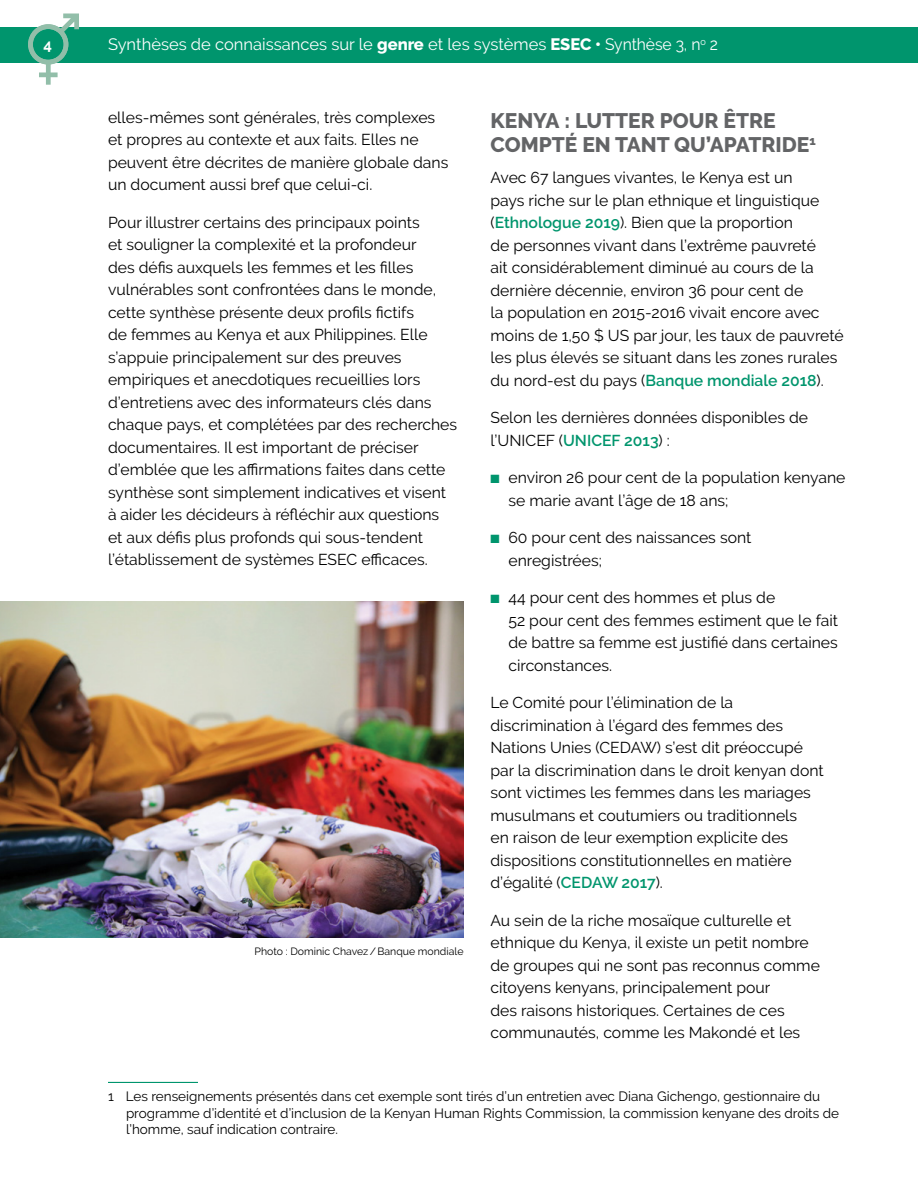
<style>
.page{position:relative;width:918px;height:1188px;background:#fff}
.page>*{position:absolute;margin:0;border:0;box-sizing:border-box;transform-origin:0 0}
.t1{font:800 21px/24px "Raleway";color:#636466}
.t2{font:16.5px "Raleway";color:#fff}
.t3{font:15.75px/22.5px "Raleway";color:#000}
.t4{font:700 15px "Raleway";color:#fff}
.Note{font:13.5px/16.5px "Raleway";color:#000}
.photo_credit{font:10.5px "Raleway";color:#000}
.s1{font-weight:800}
.s2{font-weight:600;color:#00956d}
.s3{color:#00956d}
</style>
<div class="page">
<div style="left:0;top:27px;width:918px;height:36px;background:#00956d"></div>
<svg style="left:28px;top:14px;width:51px;height:71px"></svg>
<img style="left:0;top:602px;width:464px;height:336px">
<hr style="left:108px;top:1082px;width:90px;height:1px;background:#00956d">
<p class="t4" style="left:43px;top:36px;width:10px">4</p>
<p class="t2" style="left:108px;top:35px;width:611px">Synthèses de connaissances sur le <span class="s1">genre</span> et les systèmes <span class="s1">ESEC •</span> Synthèse 3, n<sup>o</sup> 2</p>
<p class="t3" style="left:108px;top:106px;width:342px">elles-mêmes sont générales, très complexes et propres au contexte et aux faits. Elles ne peuvent être décrites de manière globale dans un document aussi bref que celui-ci.</p>
<p class="t3" style="left:108px;top:211px;width:351px">Pour illustrer certains des principaux points<br>et souligner la complexité et la profondeur<br>des défis auxquels les femmes et les filles vulnérables sont confrontées dans le monde, cette synthèse présente deux profils fictifs<br>de femmes au Kenya et aux Philippines. Elle s’appuie principalement sur des preuves empiriques et anecdotiques recueillies lors d’entretiens avec des informateurs clés dans chaque pays, et complétées par des recherches documentaires. Il est important de préciser d’emblée que les affirmations faites dans cette synthèse sont simplement indicatives et visent à aider les décideurs à réfléchir aux questions et aux défis plus profonds qui sous-tendent l’établissement de systèmes ESEC efficaces.</p>
<p class="photo_credit" style="left:255px;top:945px;width:210px">Photo : Dominic Chavez / Banque mondiale</p>
<h2 class="t1" style="left:490px;top:109px;width:327px">KENYA : LUTTER POUR ÊTRE<br>COMPTÉ EN TANT QU’APATRIDE<sup>1</sup></h2>
<p class="t3" style="left:490px;top:166px;width:355px">Avec 67 langues vivantes, le Kenya est un<br>pays riche sur le plan ethnique et linguistique (<span class="s2">Ethnologue 2019</span>). Bien que la proportion<br>de personnes vivant dans l’extrême pauvreté<br>ait considérablement diminué au cours de la dernière décennie, environ 36 pour cent de<br>la population en 2015-2016 vivait encore avec moins de 1,50 $ US par jour, les taux de pauvreté les plus élevés se situant dans les zones rurales du nord-est du pays (<span class="s2">Banque mondiale 2018</span>).</p>
<p class="t3" style="left:490px;top:406px;width:319px">Selon les dernières données disponibles de l’UNICEF (<span class="s2">UNICEF 2013</span>) :</p>
<p class="t3" style="left:508px;top:466px;width:338px;text-indent:-18px"><span class="s3">■</span> environ 26 pour cent de la population kenyane se marie avant l’âge de 18 ans;</p>
<p class="t3" style="left:508px;top:526px;width:244px;text-indent:-18px"><span class="s3">■</span> 60 pour cent des naissances sont enregistrées;</p>
<p class="t3" style="left:508px;top:586px;width:331px;text-indent:-18px"><span class="s3">■</span> 44 pour cent des hommes et plus de<br>52 pour cent des femmes estiment que le fait de battre sa femme est justifié dans certaines circonstances.</p>
<p class="t3" style="left:490px;top:691px;width:335px">Le Comité pour l’élimination de la discrimination à l’égard des femmes des Nations Unies (CEDAW) s’est dit préoccupé par la discrimination dans le droit kenyan dont sont victimes les femmes dans les mariages musulmans et coutumiers ou traditionnels<br>en raison de leur exemption explicite des dispositions constitutionnelles en matière d’égalité (<span class="s2">CEDAW 2017</span>).</p>
<p class="t3" style="left:490px;top:909px;width:331px">Au sein de la riche mosaïque culturelle et ethnique du Kenya, il existe un petit nombre de groupes qui ne sont pas reconnus comme citoyens kenyans, principalement pour<br>des raisons historiques. Certaines de ces communautés, comme les Makondé et les</p>
<p class="Note" style="left:126px;top:1088px;width:715px;text-indent:-18px">1 Les renseignements présentés dans cet exemple sont tirés d’un entretien avec Diana Gichengo, gestionnaire du programme d’identité et d’inclusion de la Kenyan Human Rights Commission, la commission kenyane des droits de l’homme, sauf indication contraire.</p>
</div>
